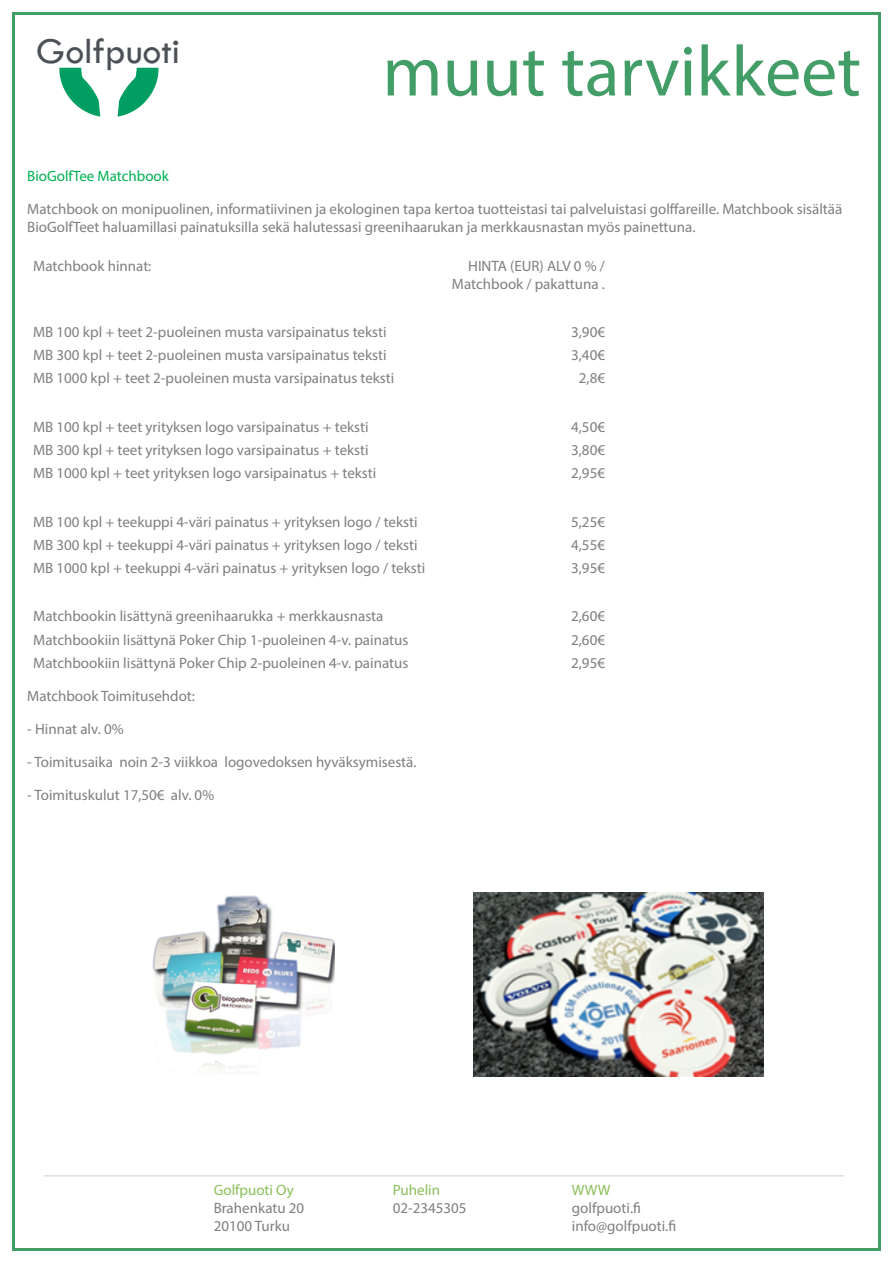
<style>
.page{position:relative;width:893px;height:1263px;background:#fff}
.page>*{position:absolute;margin:0;border:0;box-sizing:border-box;transform-origin:0 0}
.t1{font:72px "Myriad Pro";color:#439d66}
.t2{font:37.8px "Tw Cen";color:#4c5158}
.t3{font:15px/18px "Myriad Pro";color:#7f7f7f}
.t4{font:15px "Myriad Pro";color:#8abe59}
.t5{font:15px "Myriad Pro";color:#00b050}
</style>
<div class="page">
<hr style="left:44px;top:1175px;width:800px;height:1px;background:#dcddde">
<svg style="left:59px;top:68px;width:100px;height:49px"></svg>
<img style="left:473px;top:893px;width:290px;height:183px">
<img style="left:153px;top:895px;width:182px;height:175px">
<h2 class="t2" style="left:36px;top:28px;width:145px">Golfpuoti</h2>
<h1 class="t1" style="left:382px;top:27px;width:480px">muut tarvikkeet</h1>
<p class="t5" style="left:27px;top:167px;width:143px">BioGolfTee Matchbook</p>
<p class="t3" style="left:27px;top:200px;width:817px">Matchbook on monipuolinen, informatiivinen ja ekologinen tapa kertoa tuotteistasi tai palveluistasi golffareille. Matchbook sisältää<br>BioGolfTeet haluamillasi painatuksilla sekä halutessasi greenihaarukan ja merkkausnastan myös painettuna.</p>
<p class="t3" style="left:33px;top:256px;width:120px">Matchbook hinnat:</p>
<p class="t3" style="left:452px;top:256px;width:155px;text-align:right">HINTA (EUR) ALV 0 % /<br>Matchbook / pakattuna .</p>
<p class="t3" style="left:33px;top:323px;width:355px">MB 100 kpl + teet 2-puoleinen musta varsipainatus teksti</p>
<p class="t3" style="left:571px;top:323px;width:35px">3,90€</p>
<p class="t3" style="left:33px;top:346px;width:355px">MB 300 kpl + teet 2-puoleinen musta varsipainatus teksti</p>
<p class="t3" style="left:571px;top:346px;width:35px">3,40€</p>
<p class="t3" style="left:33px;top:369px;width:363px">MB 1000 kpl + teet 2-puoleinen musta varsipainatus teksti</p>
<p class="t3" style="left:579px;top:369px;width:28px">2,8€</p>
<p class="t3" style="left:33px;top:417px;width:337px">MB 100 kpl + teet yrityksen logo varsipainatus + teksti</p>
<p class="t3" style="left:571px;top:417px;width:35px">4,50€</p>
<p class="t3" style="left:33px;top:441px;width:337px">MB 300 kpl + teet yrityksen logo varsipainatus + teksti</p>
<p class="t3" style="left:571px;top:441px;width:35px">3,80€</p>
<p class="t3" style="left:33px;top:464px;width:345px">MB 1000 kpl + teet yrityksen logo varsipainatus + teksti</p>
<p class="t3" style="left:571px;top:464px;width:35px">2,95€</p>
<p class="t3" style="left:33px;top:512px;width:386px">MB 100 kpl + teekuppi 4-väri painatus + yrityksen logo / teksti</p>
<p class="t3" style="left:571px;top:512px;width:35px">5,25€</p>
<p class="t3" style="left:33px;top:536px;width:386px">MB 300 kpl + teekuppi 4-väri painatus + yrityksen logo / teksti</p>
<p class="t3" style="left:571px;top:536px;width:35px">4,55€</p>
<p class="t3" style="left:33px;top:559px;width:393px">MB 1000 kpl + teekuppi 4-väri painatus + yrityksen logo / teksti</p>
<p class="t3" style="left:571px;top:559px;width:35px">3,95€</p>
<p class="t3" style="left:33px;top:607px;width:352px">Matchbookin lisättynä greenihaarukka + merkkausnasta</p>
<p class="t3" style="left:571px;top:607px;width:35px">2,60€</p>
<p class="t3" style="left:33px;top:630px;width:377px">Matchbookiin lisättynä Poker Chip 1-puoleinen 4-v. painatus</p>
<p class="t3" style="left:571px;top:630px;width:35px">2,60€</p>
<p class="t3" style="left:33px;top:654px;width:377px">Matchbookiin lisättynä Poker Chip 2-puoleinen 4-v. painatus</p>
<p class="t3" style="left:571px;top:654px;width:35px">2,95€</p>
<p class="t3" style="left:27px;top:687px;width:169px">Matchbook Toimitusehdot:</p>
<p class="t3" style="left:27px;top:720px;width:98px">- Hinnat alv. 0%</p>
<p class="t3" style="left:27px;top:753px;width:391px">- Toimitusaika noin 2-3 viikkoa logovedoksen hyväksymisestä.</p>
<p class="t3" style="left:27px;top:786px;width:189px">- Toimituskulut 17,50€ alv. 0%</p>
<p class="t4" style="left:214px;top:1181px;width:82px">Golfpuoti Oy</p>
<p class="t3" style="left:214px;top:1199px;width:92px">Brahenkatu 20<br>20100 Turku</p>
<p class="t4" style="left:393px;top:1181px;width:49px">Puhelin</p>
<p class="t3" style="left:393px;top:1199px;width:75px">02-2345305</p>
<p class="t4" style="left:572px;top:1181px;width:40px">WWW</p>
<p class="t3" style="left:572px;top:1199px;width:106px">golfpuoti.fi info@golfpuoti.fi</p>
</div>
